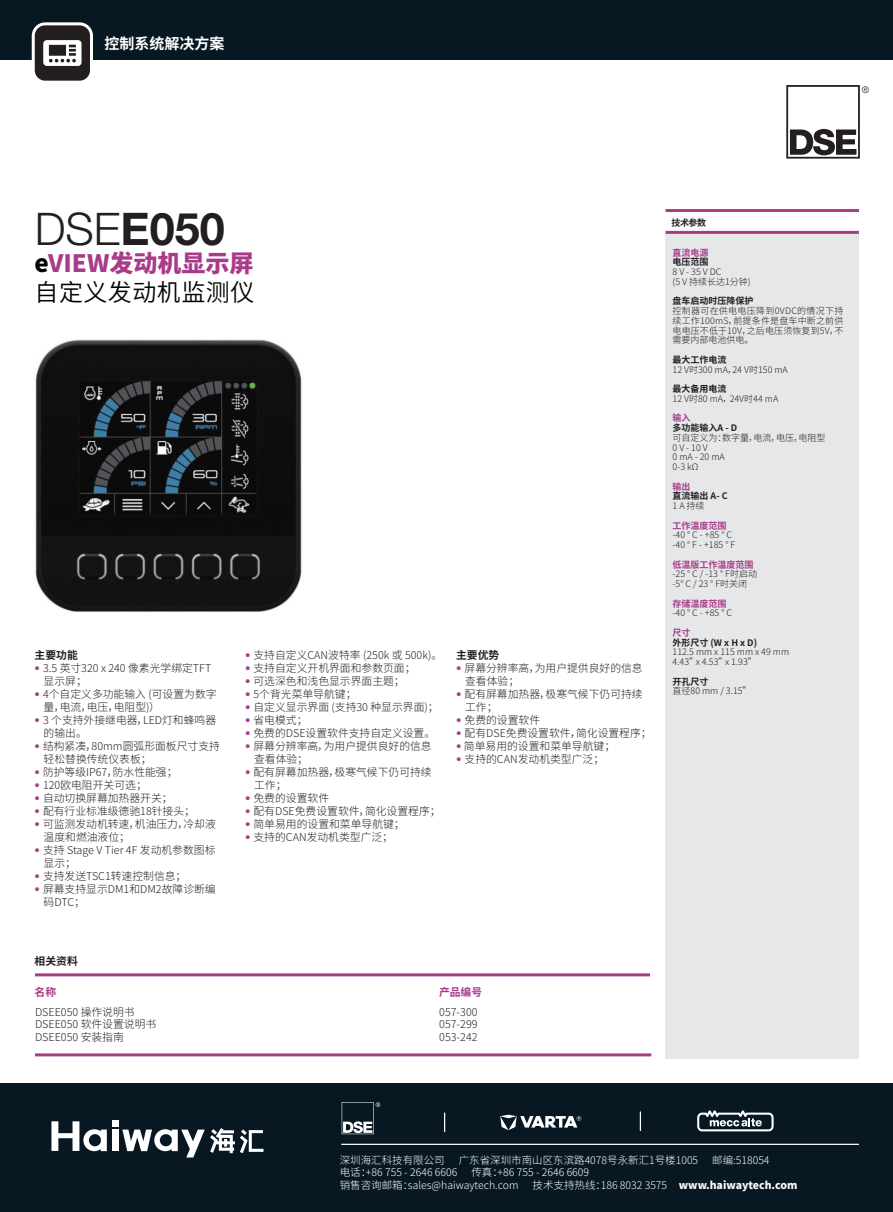
<style>
.page{position:relative;width:893px;height:1212px;background:#fff}
.page>*{position:absolute;margin:0;border:0;box-sizing:border-box;transform-origin:0 0}
.t1{font:700 45px "Helvetica Neue LT Pro";color:#231f20}
.t2{font:800 24px/28.8px "Source Han Sans CN";color:#a83c8a}
.t3{font:700 15px "Source Han Sans CN";color:#fff}
.t4{font:300 10.8px/12.9px "Source Han Sans CN";color:#231f20}
.t5{font:700 10.8px "Source Han Sans CN";color:#231f20}
.t6{font:700 10.8px "Source Han Sans CN";color:#a83c8a}
.t7{font:300 10.5px/12.6px "Source Han Sans CN";color:#fff}
.t8{font:300 9.15px "Helvetica Neue LT Pro";color:#231f20}
.t9{font:300 9px/9.8px "Source Han Sans CN";color:#231f20}
.t10{font:700 9px "Source Han Sans CN";color:#231f20}
.t11{font:700 9px "Source Han Sans CN";color:#a83c8a}
.s1{font-weight:300}
.s2{color:#030303}
.s3{font-weight:400;color:#050403}
.s4{font-family:"Helvetica Neue LT Pro";color:#a83c8a}
.s5{font-weight:800}
</style>
<div class="page">
<div style="left:665px;top:234px;width:194px;height:825px;background:#e6e7e9"></div>
<hr style="left:665px;top:209px;width:194px;height:3px;background:#a83c8a">
<hr style="left:665px;top:231px;width:194px;height:3px;background:#a83c8a">
<svg style="left:790px;top:129px;width:66px;height:26px"></svg>
<div style="left:786px;top:85px;width:74px;height:74px;border:2px solid #231f20"></div>
<div style="left:0;top:0;width:893px;height:59px;background:#071822"></div>
<svg style="left:32px;top:22px;width:61px;height:59px;background:#6d6a6b"></svg>
<div style="left:0;top:1083px;width:893px;height:129px;background:#071822"></div>
<svg style="left:51px;top:1121px;width:56px;height:30px"></svg>
<div style="left:112px;top:1120px;width:7px;height:6px;background:#fff"></div>
<div style="left:112px;top:1129px;width:7px;height:22px;background:#fff"></div>
<svg style="left:122px;top:1128px;width:141px;height:29px"></svg>
<svg style="left:342px;top:1102px;width:38px;height:32px"></svg>
<svg style="left:500px;top:1114px;width:81px;height:16px"></svg>
<svg style="left:444px;top:1112px;width:1px;height:20px"></svg>
<svg style="left:640px;top:1111px;width:1px;height:20px"></svg>
<svg style="left:697px;top:1110px;width:77px;height:22px"></svg>
<hr style="left:341px;top:1144px;width:518px;height:1px;background:#fff">
<hr style="left:35px;top:973px;width:615px;height:3px;background:#a83c8a">
<hr style="left:35px;top:1053px;width:616px;height:3px;background:#a83c8a">
<img style="left:35px;top:339px;width:267px;height:273px">
<h3 class="t3" style="left:104px;top:35px;width:121px">控制系统解决方案</h3>
<p class="t8" style="left:862px;top:85px;width:9px">®</p>
<h1 class="t1" style="left:35px;top:200px;width:192px"><span class="s1">DSE</span>E050</h1>
<h2 class="t2" style="left:35px;top:249px;width:221px"><span class="s2">e</span>VIEW发动机显示屏<span class="s3">自定义发动机监测仪</span></h2>
<p class="t5" style="left:35px;top:649px;width:45px">主要功能</p>
<p class="t4" style="left:44px;top:662px;width:169px;text-indent:-9px"><span class="s4">•</span> 3.5 英寸320 x 240 像素光学绑定TFT显示屏；</p>
<p class="t4" style="left:44px;top:688px;width:174px;text-indent:-9px"><span class="s4">•</span> 4个自定义多功能输入 (可设置为数字量，电流，电压，电阻型)）</p>
<p class="t4" style="left:44px;top:714px;width:174px;text-indent:-9px"><span class="s4">•</span> 3 个支持外接继电器，LED灯和蜂鸣器的输出。</p>
<p class="t4" style="left:44px;top:740px;width:178px;text-indent:-9px"><span class="s4">•</span> 结构紧凑，80mm圆弧形面板尺寸支持轻松替换传统仪表板；</p>
<p class="t4" style="left:35px;top:766px;width:144px"><span class="s4">•</span> 防护等级IP67，防水性能强；</p>
<p class="t4" style="left:35px;top:779px;width:114px"><span class="s4">•</span> 120欧电阻开关可选；</p>
<p class="t4" style="left:35px;top:792px;width:140px"><span class="s4">•</span> 自动切换屏幕加热器开关；</p>
<p class="t4" style="left:35px;top:805px;width:162px"><span class="s4">•</span> 配有行业标准级德驰18针接头；</p>
<p class="t4" style="left:44px;top:818px;width:174px;text-indent:-9px"><span class="s4">•</span> 可监测发动机转速，机油压力，冷却液温度和燃油液位；</p>
<p class="t4" style="left:44px;top:843px;width:173px;text-indent:-9px"><span class="s4">•</span> 支持 Stage V Tier 4F 发动机参数图标显示；</p>
<p class="t4" style="left:35px;top:869px;width:153px"><span class="s4">•</span> 支持发送TSC1转速控制信息；</p>
<p class="t4" style="left:44px;top:882px;width:174px;text-indent:-9px"><span class="s4">•</span> 屏幕支持显示DM1和DM2故障诊断编码DTC；</p>
<p class="t4" style="left:245px;top:649px;width:199px"><span class="s4">•</span> 支持自定义CAN波特率 (250k 或 500k)。</p>
<p class="t4" style="left:245px;top:662px;width:172px"><span class="s4">•</span> 支持自定义开机界面和参数页面；</p>
<p class="t4" style="left:245px;top:675px;width:161px"><span class="s4">•</span> 可选深色和浅色显示界面主题；</p>
<p class="t4" style="left:245px;top:688px;width:113px"><span class="s4">•</span> 5个背光菜单导航键；</p>
<p class="t4" style="left:245px;top:701px;width:195px"><span class="s4">•</span> 自定义显示界面 (支持30 种显示界面)；</p>
<p class="t4" style="left:245px;top:714px;width:64px"><span class="s4">•</span> 省电模式；</p>
<p class="t4" style="left:245px;top:727px;width:192px"><span class="s4">•</span> 免费的DSE设置软件支持自定义设置。</p>
<p class="t4" style="left:254px;top:740px;width:179px;text-indent:-9px"><span class="s4">•</span> 屏幕分辨率高，为用户提供良好的信息查看体验；</p>
<p class="t4" style="left:254px;top:766px;width:179px;text-indent:-9px"><span class="s4">•</span> 配有屏幕加热器，极寒气候下仍可持续工作；</p>
<p class="t4" style="left:245px;top:792px;width:86px"><span class="s4">•</span> 免费的设置软件</p>
<p class="t4" style="left:245px;top:805px;width:197px"><span class="s4">•</span> 配有DSE免费设置软件，简化设置程序；</p>
<p class="t4" style="left:245px;top:818px;width:161px"><span class="s4">•</span> 简单易用的设置和菜单导航键；</p>
<p class="t4" style="left:245px;top:830px;width:149px"><span class="s4">•</span> 支持的CAN发动机类型广泛；</p>
<p class="t5" style="left:456px;top:649px;width:45px">主要优势</p>
<p class="t4" style="left:465px;top:662px;width:179px;text-indent:-9px"><span class="s4">•</span> 屏幕分辨率高，为用户提供良好的信息查看体验；</p>
<p class="t4" style="left:465px;top:688px;width:179px;text-indent:-9px"><span class="s4">•</span> 配有屏幕加热器，极寒气候下仍可持续工作；</p>
<p class="t4" style="left:456px;top:714px;width:86px"><span class="s4">•</span> 免费的设置软件</p>
<p class="t4" style="left:456px;top:727px;width:197px"><span class="s4">•</span> 配有DSE免费设置软件，简化设置程序；</p>
<p class="t4" style="left:456px;top:740px;width:160px"><span class="s4">•</span> 简单易用的设置和菜单导航键；</p>
<p class="t4" style="left:456px;top:753px;width:149px"><span class="s4">•</span> 支持的CAN发动机类型广泛；</p>
<p class="t5" style="left:35px;top:955px;width:45px">相关资料</p>
<p class="t6" style="left:35px;top:985px;width:23px">名称</p>
<p class="t6" style="left:439px;top:985px;width:45px">产品编号</p>
<p class="t4" style="left:35px;top:1005px;width:123px">DSEE050 操作说明书<br>DSEE050 软件设置说明书<br>DSEE050 安装指南</p>
<p class="t4" style="left:439px;top:1005px;width:40px;text-align:justify">057-300<br>057-299<br>053-242</p>
<p class="t10" style="left:671px;top:217px;width:36px">技术参数</p>
<p class="t11" style="left:672px;top:247px;width:37px">直流电源</p>
<p class="t10" style="left:672px;top:257px;width:37px">电压范围</p>
<p class="t9" style="left:672px;top:267px;width:80px">8 V - 35 V DC<br>(5 V 持续长达1分钟)</p>
<p class="t10" style="left:672px;top:296px;width:82px">盘车启动时压降保护</p>
<p class="t9" style="left:672px;top:306px;width:172px;text-align:justify">控制器可在供电电压降到0VDC的情况下持续工作100mS，前提条件是盘车中断之前供电电压不低于10V，之后电压须恢复到5V，不需要内部电池供电。</p>
<p class="t10" style="left:672px;top:355px;width:55px">最大工作电流</p>
<p class="t9" style="left:672px;top:365px;width:117px">12 V时300 mA，24 V时150 mA</p>
<p class="t10" style="left:672px;top:384px;width:55px">最大备用电流</p>
<p class="t9" style="left:672px;top:394px;width:107px">12 V时80 mA，24V时44 mA</p>
<p class="t11" style="left:672px;top:413px;width:19px">输入</p>
<p class="t10" style="left:672px;top:423px;width:66px">多功能输入A - D</p>
<p class="t9" style="left:672px;top:433px;width:154px">可自定义为：数字量，电流，电压，电阻型<br>0 V - 10 V<br>0 mA - 20 mA<br>0-3 kΩ</p>
<p class="t11" style="left:672px;top:481px;width:19px">输出</p>
<p class="t10" style="left:672px;top:491px;width:57px">直流输出 A- C</p>
<p class="t9" style="left:672px;top:501px;width:34px">1 A 持续</p>
<p class="t11" style="left:672px;top:520px;width:55px">工作温度范围</p>
<p class="t9" style="left:672px;top:530px;width:64px">-40 ° C - +85 ° C -40 ° F - +185 ° F</p>
<p class="t11" style="left:672px;top:559px;width:82px">低温版工作温度范围</p>
<p class="t9" style="left:672px;top:569px;width:86px">-25 ° C / -13 ° F时启动-5° C / 23 ° F时关闭</p>
<p class="t11" style="left:672px;top:598px;width:55px">存储温度范围</p>
<p class="t9" style="left:672px;top:608px;width:61px">-40 ° C - +85 ° C</p>
<p class="t11" style="left:672px;top:628px;width:19px">尺寸</p>
<p class="t10" style="left:672px;top:637px;width:86px">外形尺寸 (W x H x D)</p>
<p class="t9" style="left:672px;top:647px;width:118px">112.5 mm x 115 mm x 49 mm<br>4.43”x 4.53”x 1.93”</p>
<p class="t10" style="left:672px;top:676px;width:37px">开孔尺寸</p>
<p class="t9" style="left:672px;top:686px;width:81px">直径80 mm / 3.15”</p>
<p class="t7" style="left:340px;top:1154px;width:107px">深圳海汇科技有限公司</p>
<p class="t7" style="left:459px;top:1154px;width:241px">广东省深圳市南山区东滨路4078号永新汇1号楼1005</p>
<p class="t7" style="left:712px;top:1154px;width:59px">邮编:518054</p>
<p class="t7" style="left:340px;top:1166px;width:119px">电话：+86 755 - 2646 6606</p>
<p class="t7" style="left:340px;top:1166px;width:251px;text-indent:132px">传真：+86 755 - 2646 6609销售咨询邮箱：sales@haiwaytech.com</p>
<p class="t7" style="left:532px;top:1179px;width:266px">技术支持热线：186 8032 3575 <span class="s5">www.haiwaytech.com</span></p>
</div>
